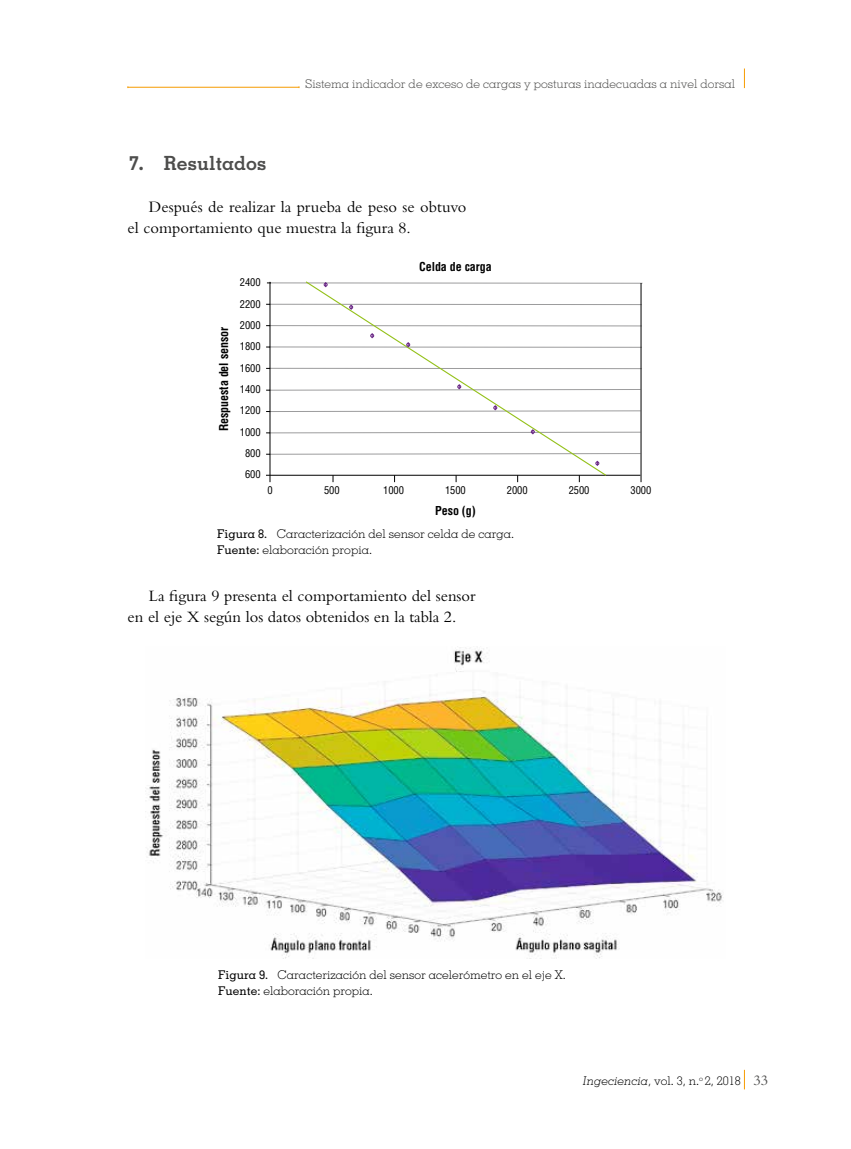
<style>
.page{position:relative;width:851px;height:1149px;background:#fff}
.page>*{position:absolute;margin:0;border:0;box-sizing:border-box;transform-origin:0 0}
.t1{font:700 19.5px "Memphis LT Std";color:#4d4d4c}
.t2{font:16.5px/21px "Bembo Std";color:#000}
.t3{font:15px "Bembo Std";color:#4d4d4c}
.t4{font:300 12px/15.8px "Memphis LT Std";color:#000}
.t5{font:300 12px "Memphis LT Std";color:#4d4d4c}
.t6{font:700 condensed 12px "Helvetica LT Std";letter-spacing:-.005em;color:#000}
.t7{font:condensed 10.5px/21.3px "Helvetica LT Std";letter-spacing:-.005em;color:#000;text-align:justify}
.s1{font-weight:500}
.s2{font-style:italic}
</style>
<div class="page">
<hr style="left:270px;top:282px;width:372px;height:1px;background:#9c9c9d">
<hr style="left:269px;top:346px;width:372px;height:1px;background:#9c9c9d">
<hr style="left:269px;top:304px;width:372px;height:1px;background:#9c9c9d">
<hr style="left:269px;top:368px;width:372px;height:1px;background:#9c9c9d">
<hr style="left:269px;top:325px;width:372px;height:1px;background:#9c9c9d">
<svg style="left:266px;top:452px;width:374px;height:3px"></svg>
<hr style="left:640px;top:283px;width:1px;height:199px;background:#000">
<hr style="left:266px;top:474px;width:374px;height:1px;background:#000">
<hr style="left:269px;top:282px;width:1px;height:200px;background:#000">
<svg style="left:304px;top:281px;width:303px;height:195px"></svg>
<svg style="left:324px;top:282px;width:3px;height:5px"></svg>
<svg style="left:370px;top:333px;width:4px;height:5px"></svg>
<svg style="left:349px;top:305px;width:4px;height:4px"></svg>
<svg style="left:406px;top:342px;width:4px;height:5px"></svg>
<svg style="left:266px;top:384px;width:375px;height:7px"></svg>
<svg style="left:266px;top:405px;width:375px;height:7px"></svg>
<svg style="left:266px;top:429px;width:375px;height:5px"></svg>
<svg style="left:595px;top:461px;width:4px;height:4px"></svg>
<img style="left:145px;top:647px;width:578px;height:310px">
<hr style="left:128px;top:87px;width:171px;height:1px;background:#f69b00">
<svg style="left:744px;top:68px;width:1px;height:20px"></svg>
<svg style="left:744px;top:1069px;width:1px;height:20px"></svg>
<p class="t5" style="left:305px;top:76px;width:431px">Sistema indicador de exceso de cargas y posturas inadecuadas a nivel dorsal</p>
<h1 class="t1" style="left:129px;top:151px;width:139px">7. Resultados</h1>
<h2 class="t2" style="left:128px;top:196px;width:340px;text-indent:21px">Después de realizar la prueba de peso se obtuvo el comportamiento que muestra la figura 8.</h2>
<p class="t6" style="left:216px;top:431px;width:106px;rotate:-90deg">Respuesta del sensor</p>
<p class="t7" style="left:240px;top:271px;width:22px">2400<br>2200</p>
<p class="t7" style="left:240px;top:314px;width:22px">2000</p>
<p class="t7" style="left:240px;top:335px;width:22px">1800</p>
<p class="t7" style="left:240px;top:357px;width:22px">1600<br>1400<br>1200<br>1000</p>
<p class="t7" style="left:245px;top:463px;width:17px">600</p>
<p class="t7" style="left:245px;top:442px;width:17px">800</p>
<p class="t7" style="left:267px;top:479px;width:7px">0</p>
<p class="t6" style="left:419px;top:258px;width:74px">Celda de carga</p>
<p class="t7" style="left:324px;top:479px;width:17px">500</p>
<p class="t7" style="left:383px;top:479px;width:22px">1000</p>
<p class="t7" style="left:445px;top:479px;width:22px">1500</p>
<p class="t7" style="left:507px;top:479px;width:22px">2000</p>
<p class="t7" style="left:568px;top:479px;width:22px">2500</p>
<p class="t7" style="left:630px;top:479px;width:22px">3000</p>
<p class="t6" style="left:435px;top:503px;width:42px">Peso (g)</p>
<p class="t4" style="left:217px;top:525px;width:298px"><span class="s1">Figura 8.</span> Caracterización del sensor celda de carga.<br><span class="s1">Fuente:</span> elaboración propia.</p>
<h2 class="t2" style="left:128px;top:585px;width:349px;text-indent:21px">La figura 9 presenta el comportamiento del sensor en el eje X según los datos obtenidos en la tabla 2.</h2>
<p class="t4" style="left:218px;top:966px;width:349px"><span class="s1">Figura 9.</span> Caracterización del sensor acelerómetro en el eje X.<br><span class="s1">Fuente:</span> elaboración propia.</p>
<p class="t4" style="left:582px;top:1072px;width:159px"><span class="s2">Ingeciencia</span>, vol. 3, n.<sup>o</sup> 2, 2018</p>
<p class="t3" style="left:753px;top:1071px;width:16px">33</p>
</div>
